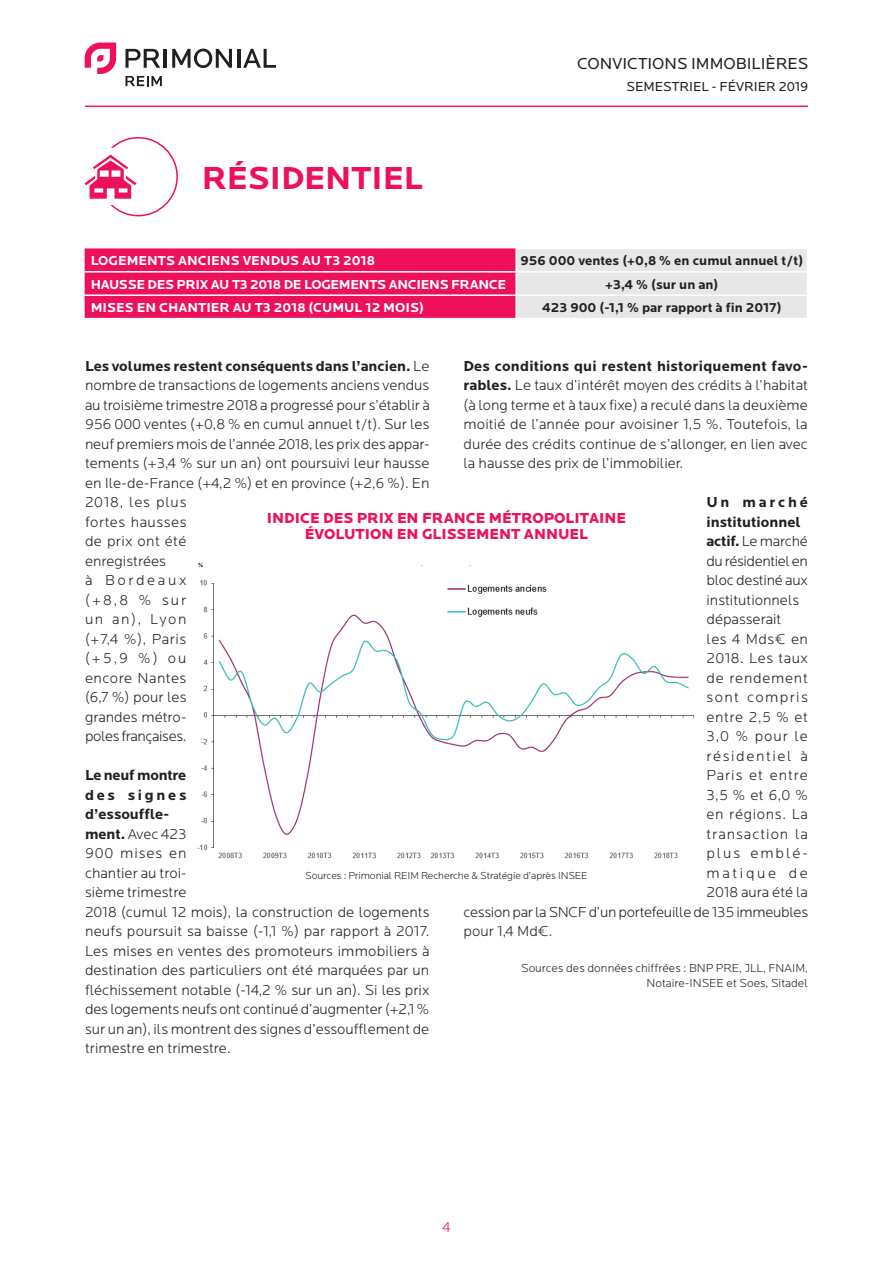
<style>
.page{position:relative;width:893px;height:1263px;background:#fff}
.page>*{position:absolute;margin:0;border:0;box-sizing:border-box;transform-origin:0 0}
.t1{font:700 33px "Locator";color:#ee1059}
.t2{font:16.5px "Locator";color:#231f20}
.t3{font:300 15px/19.5px "Locator";color:#231f20}
.t4{font:900 15px/15.8px "Locator";color:#ee1059;text-align:center}
.t5{font:300 15px "Locator";letter-spacing:-.02em;color:#231f20}
.t6{font:300 15px "Locator";letter-spacing:.065em;color:#231f20}
.t7{font:300 15px "Locator";letter-spacing:.045em;color:#231f20}
.t8{font:300 15px "Locator";letter-spacing:-.025em;color:#231f20}
.t9{font:700 15px "Locator";color:#231f20}
.t10{font:300 15px "Locator";letter-spacing:.035em;color:#231f20}
.t11{font:300 15px "Locator";letter-spacing:.105em;color:#231f20}
.t12{font:300 15px "Locator";letter-spacing:.09em;color:#231f20}
.t13{font:300 15px "Locator";letter-spacing:.13em;color:#231f20}
.t14{font:300 15px "Locator";letter-spacing:.175em;color:#231f20}
.t15{font:700 15px "Locator";letter-spacing:.18em;color:#231f20}
.t16{font:300 15px "Locator";color:#ee1059}
.t17{font:700 13.5px "Locator";color:#231f20}
.t18{font:700 13.5px "Locator";color:#fff}
.t19{font:700 13.5px "Locator";letter-spacing:-.02em;color:#fff}
.t20{font:13.5px "Locator";color:#231f20}
.t21{font:300 12px/15px "Locator";color:#231f20;text-align:right}
.t22{font:300 10.5px "Locator";letter-spacing:-.01em;color:#231f20}
.s1{font-weight:700}
</style>
<div class="page">
<hr style="left:85px;top:106px;width:723px;height:1px;background:#ed165a">
<svg style="left:125px;top:49px;width:35px;height:19px"></svg>
<hr style="left:164px;top:49px;width:3px;height:19px;background:#231f20">
<svg style="left:172px;top:49px;width:60px;height:19px"></svg>
<hr style="left:237px;top:49px;width:3px;height:19px;background:#231f20">
<svg style="left:243px;top:49px;width:33px;height:19px"></svg>
<svg style="left:85px;top:43px;width:31px;height:31px"></svg>
<svg style="left:126px;top:76px;width:36px;height:10px"></svg>
<svg style="left:85px;top:248px;width:722px;height:70px;background:#eb6e98"></svg>
<div style="left:99px;top:137px;width:79px;height:79px;border:2px solid #ee1059;border-radius:50%"></div>
<div style="left:97px;top:148px;width:29px;height:57px;background:#fff"></div>
<svg style="left:85px;top:155px;width:51px;height:44px"></svg>
<img style="left:197px;top:562px;width:498px;height:297px">
<img style="left:401px;top:566px;width:196px;height:73px">
<h1 class="t1" style="left:202px;top:159px;width:223px">RÉSIDENTIEL</h1>
<p class="t2" style="left:577px;top:54px;width:232px">CONVICTIONS IMMOBILIÈRES</p>
<p class="t20" style="left:627px;top:79px;width:183px">SEMESTRIEL - FÉVRIER 2019</p>
<p class="t18" style="left:91px;top:253px;width:286px">LOGEMENTS ANCIENS VENDUS AU T3 2018</p>
<p class="t17" style="left:520px;top:253px;width:284px">956 000 ventes (+0,8 % en cumul annuel t/t)</p>
<p class="t19" style="left:91px;top:276px;width:417px">HAUSSE DES PRIX AU T3 2018 DE LOGEMENTS ANCIENS FRANCE</p>
<p class="t17" style="left:605px;top:276px;width:115px">+3,4 % (sur un an)</p>
<p class="t18" style="left:91px;top:300px;width:335px">MISES EN CHANTIER AU T3 2018 (CUMUL 12 MOIS)</p>
<p class="t17" style="left:542px;top:300px;width:241px">423 900 (-1,1 % par rapport à fin 2017)</p>
<p class="t3" style="left:463px;top:356px;width:346px;text-align:justify"><span class="s1">Des conditions qui restent historiquement favo&shy;rables.</span> Le taux d’intérêt moyen des crédits à l’habitat (à long terme et à taux fixe) a reculé dans la deuxième moitié de l’année pour avoisiner 1,5 %. Toutefois, la durée des crédits continue de s’allonger, en lien avec la hausse des prix de l’immobilier.</p>
<p class="t15" style="left:706px;top:493px;width:103px">Un marché</p>
<p class="t9" style="left:706px;top:513px;width:96px">institutionnel</p>
<p class="t3" style="left:706px;top:531px;width:103px"><span class="s1">actif.</span> Le marché</p>
<p class="t8" style="left:706px;top:552px;width:103px">du résidentiel en</p>
<p class="t3" style="left:706px;top:570px;width:103px">bloc destiné aux</p>
<p class="t3" style="left:706px;top:590px;width:94px">institutionnels</p>
<p class="t3" style="left:706px;top:609px;width:76px">dépasserait</p>
<p class="t3" style="left:706px;top:629px;width:103px">les 4 Mds€ en</p>
<p class="t10" style="left:706px;top:650px;width:103px">2018. Les taux</p>
<p class="t7" style="left:706px;top:669px;width:103px">de rendement</p>
<p class="t12" style="left:706px;top:689px;width:103px">sont compris</p>
<p class="t3" style="left:706px;top:707px;width:103px">entre 2,5 % et</p>
<p class="t3" style="left:706px;top:726px;width:103px">3,0 % pour le</p>
<p class="t11" style="left:706px;top:747px;width:103px">résidentiel à</p>
<p class="t6" style="left:706px;top:767px;width:103px">Paris et entre</p>
<p class="t3" style="left:706px;top:785px;width:103px">3,5 % et 6,0 %</p>
<p class="t7" style="left:706px;top:806px;width:103px">en régions. La</p>
<p class="t6" style="left:706px;top:825px;width:103px">transaction la</p>
<p class="t13" style="left:706px;top:845px;width:103px">plus emblé-</p>
<p class="t14" style="left:706px;top:864px;width:103px">matique de</p>
<p class="t3" style="left:706px;top:882px;width:103px">2018 aura été la</p>
<p class="t5" style="left:463px;top:903px;width:346px">cession par la SNCF d’un portefeuille de 135 immeubles</p>
<p class="t3" style="left:463px;top:921px;width:90px">pour 1,4 Md€.</p>
<p class="t21" style="left:521px;top:961px;width:288px">Sources des données chiffrées : BNP PRE, JLL, FNAIM,<br>Notaire-INSEE et Soes, Sitadel</p>
<p class="t3" style="left:85px;top:356px;width:346px"><span class="s1">Les volumes restent conséquents dans l’ancien.</span> Le nombre de transactions de logements anciens vendus au troisième trimestre 2018 a progressé pour s’établir à<br>956 000 ventes (+0,8 % en cumul annuel t/t). Sur les neuf premiers mois de l’année 2018, les prix des appar&shy;tements (+3,4 % sur un an) ont poursuivi leur hausse en Ile-de-France (+4,2 %) et en province (+2,6 %). En<br>2018, les plus<br>fortes hausses<br>de prix ont été<br>enregistrées<br>à Bordeaux<br>(+8,8 % sur<br>un an), Lyon<br>(+7,4 %), Paris<br>(+5,9 %) ou<br>encore Nantes<br>(6,7 %) pour les<br>grandes métro-<br>poles françaises.</p>
<p class="t3" style="left:85px;top:765px;width:346px"><span class="s1">Le neuf montre<br>des signes<br>d’essouffle-<br>ment.</span> Avec 423<br>900 mises en<br>chantier au troi-<br>sième trimestre<br>2018 (cumul 12 mois), la construction de logements neufs poursuit sa baisse (-1,1 %) par rapport à 2017.<br>Les mises en ventes des promoteurs immobiliers à destination des particuliers ont été marquées par un fléchissement notable (-14,2 % sur un an). Si les prix des logements neufs ont continué d’augmenter (+2,1 % sur un an), ils montrent des signes d’essoufflement de trimestre en trimestre.</p>
<p class="t4" style="left:267px;top:510px;width:361px">INDICE DES PRIX EN FRANCE MÉTROPOLITAINE<br>ÉVOLUTION EN GLISSEMENT ANNUEL</p>
<p class="t22" style="left:305px;top:869px;width:284px">Sources : Primonial REIM Recherche &amp; Stratégie d’après INSEE</p>
<p class="t16" style="left:442px;top:1218px;width:10px">4</p>
</div>
